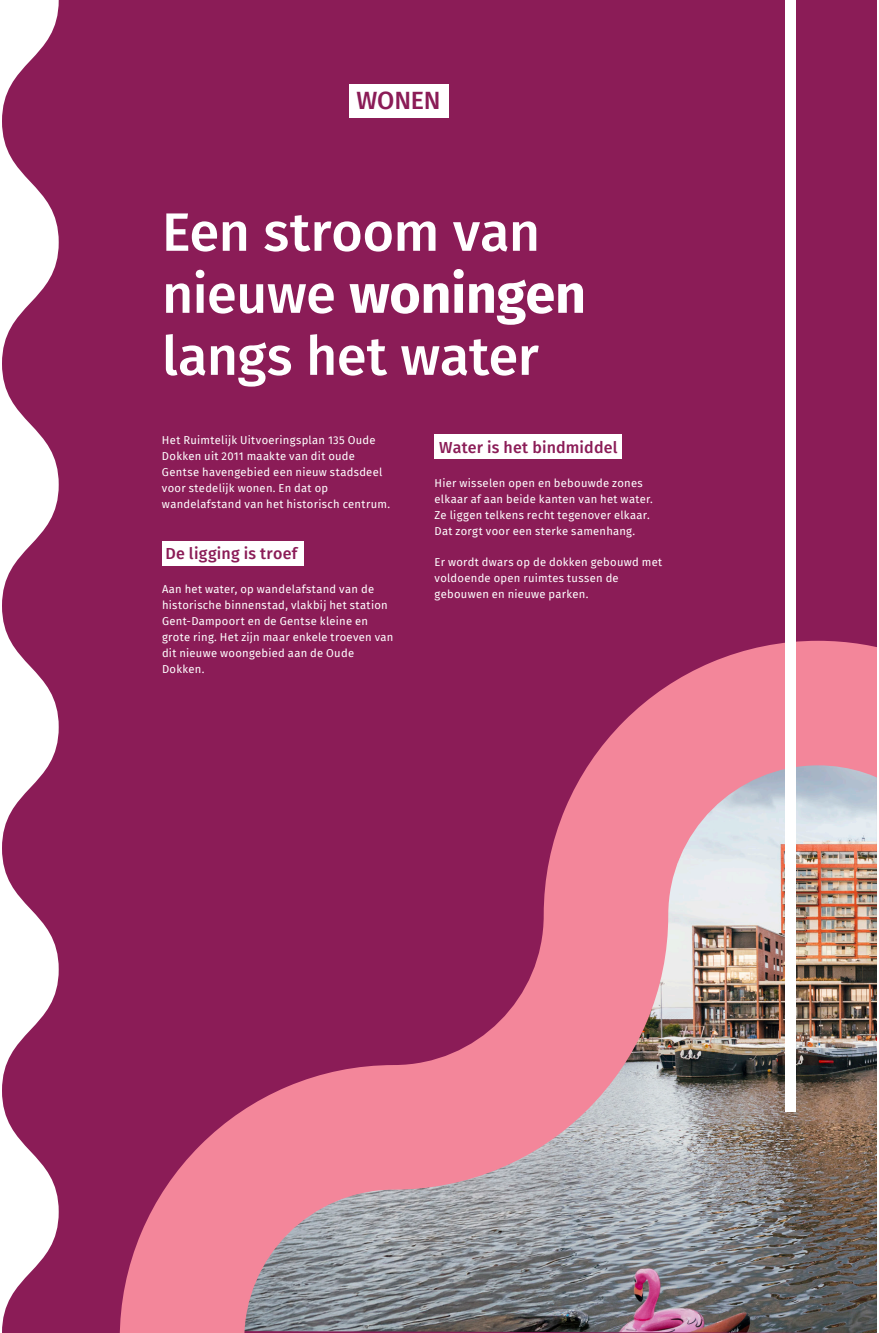
<style>
.page{position:relative;width:879px;height:1333px;background:#fff}
.page>*{position:absolute;margin:0;border:0;box-sizing:border-box;transform-origin:0 0}
.t1{font:500 54px/62px "Fira Sans";letter-spacing:-.005em;color:#fff}
.t2{font:500 25px "Fira Sans";letter-spacing:-.01em;color:#8b1c57}
.t3{font:500 16px "Fira Sans";letter-spacing:.015em;color:#8b1c57}
.t4{font:11.2px/16px "Fira Sans";letter-spacing:.025em;color:#fff}
.s1{font-weight:700}
</style>
<div class="page">
<div style="left:2px;top:0;width:875px;height:1332px;background:#8b1c57"></div>
<img style="left:230px;top:722px;width:647px;height:610px">
<svg style="left:544px;top:640px;width:274px;height:275px;background:#d17f98"></svg>
<svg style="left:364px;top:876px;width:304px;height:313px;background:#c66c8a"></svg>
<svg style="left:120px;top:1064px;width:274px;height:268px;background:#c5728c"></svg>
<svg style="left:796px;top:640px;width:81px;height:153px;background:#e68da1"></svg>
<div style="left:786px;top:0;width:10px;height:666px;background:#fff"></div>
<div style="left:786px;top:445px;width:10px;height:666px;background:#fff"></div>
<div style="left:162px;top:541px;width:141px;height:25px;background:#fff"></div>
<div style="left:435px;top:434px;width:187px;height:25px;background:#fff"></div>
<div style="left:349px;top:84px;width:100px;height:33px;background:#fff"></div>
<p class="t2" style="left:356px;top:80px;width:86px">WONEN</p>
<p class="t1" style="left:162px;top:198px;width:425px">Een stroom van nieuwe <span class="s1">woningen </span>langs het water</p>
<p class="t4" style="left:162px;top:431px;width:230px">Het Ruimtelijk Uitvoeringsplan 135 Oude Dokken uit 2011 maakte van dit oude Gentse havengebied een nieuw stadsdeel voor stedelijk wonen. En dat op wandelafstand van het historisch centrum.</p>
<p class="t3" style="left:165px;top:540px;width:133px">De ligging is troef</p>
<p class="t4" style="left:162px;top:580px;width:233px">Aan het water, op wandelafstand van de historische binnenstad, vlakbij het station Gent-Dampoort en de Gentse kleine en grote ring. Het zijn maar enkele troeven van dit nieuwe woongebied aan de Oude Dokken.</p>
<p class="t3" style="left:439px;top:434px;width:180px">Water is het bindmiddel</p>
<p class="t4" style="left:434px;top:474px;width:220px">Hier wisselen open en bebouwde zones elkaar af aan beide kanten van het water.<br>Ze liggen telkens recht tegenover elkaar.<br>Dat zorgt voor een sterke samenhang.</p>
<p class="t4" style="left:434px;top:553px;width:229px">Er wordt dwars op de dokken gebouwd met voldoende open ruimtes tussen de gebouwen en nieuwe parken.</p>
</div>
